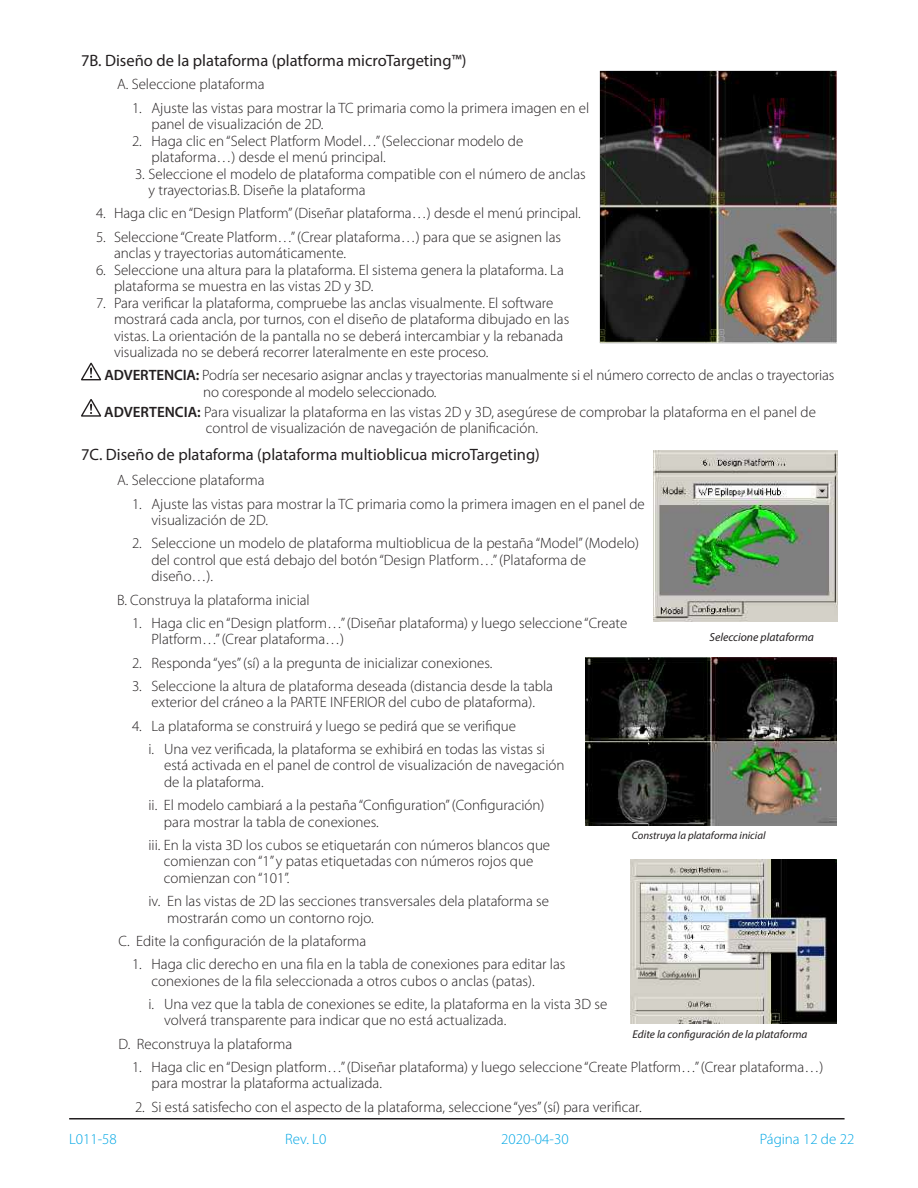
<style>
.page{position:relative;width:918px;height:1188px;background:#fff}
.page>*{position:absolute;margin:0;border:0;box-sizing:border-box;transform-origin:0 0}
.t1{font:16.5px "Myriad Pro";color:#231f20}
.t2{font:300 15px/16.5px "Myriad Pro";color:#231f20}
.t3{font:300 15px "Myriad Pro";color:#00a6e4}
.t4{font:italic 11.7px "Myriad Pro";color:#231f20}
.t5{font:italic 11.25px "Myriad Pro";color:#231f20}
.t6{font:italic 10.8px "Myriad Pro";color:#231f20}
.s1{font-weight:600}
</style>
<div class="page">
<hr style="left:69px;top:1118px;width:776px;height:2px;background:#231f20">
<svg style="left:81px;top:363px;width:20px;height:17px"></svg>
<svg style="left:81px;top:399px;width:20px;height:18px"></svg>
<img style="left:599px;top:71px;width:238px;height:273px">
<img style="left:653px;top:450px;width:184px;height:172px">
<img style="left:586px;top:658px;width:251px;height:167px">
<img style="left:631px;top:860px;width:206px;height:164px">
<p class="t1" style="left:81px;top:51px;width:387px">7B. Diseño de la plataforma (platforma microTargeting™)</p>
<p class="t2" style="left:117px;top:76px;width:149px">A. Seleccione plataforma</p>
<p class="t2" style="left:152px;top:100px;width:439px;text-indent:-20px">1. Ajuste las vistas para mostrar la TC primaria como la primera imagen en el panel de visualización de 2D.</p>
<p class="t2" style="left:152px;top:133px;width:373px;text-indent:-20px">2. Haga clic en “Select Platform Model…” (Seleccionar modelo de plataforma…) desde el menú principal.</p>
<p class="t2" style="left:148px;top:166px;width:439px;text-indent:-14px">3. Seleccione el modelo de plataforma compatible con el número de anclas y trayectorias.B. Diseñe la plataforma</p>
<p class="t2" style="left:96px;top:205px;width:486px">4. Haga clic en “Design Platform” (Diseñar plataforma…) desde el menú principal.</p>
<p class="t2" style="left:114px;top:229px;width:449px;text-indent:-18px">5. Seleccione “Create Platform…” (Crear plataforma…) para que se asignen las anclas y trayectorias automáticamente.</p>
<p class="t2" style="left:114px;top:262px;width:451px;text-indent:-18px">6. Seleccione una altura para la plataforma. El sistema genera la plataforma. La plataforma se muestra en las vistas 2D y 3D.</p>
<p class="t2" style="left:114px;top:295px;width:457px;text-indent:-18px">7. Para verificar la plataforma, compruebe las anclas visualmente. El software mostrará cada ancla, por turnos, con el diseño de plataforma dibujado en las vistas. La orientación de la pantalla no se deberá intercambiar y la rebanada visualizada no se deberá recorrer lateralmente en este proceso.</p>
<p class="t2" style="left:203px;top:367px;width:633px;text-indent:-99px"><span class="s1">ADVERTENCIA:</span> Podría ser necesario asignar anclas y trayectorias manualmente si el número correcto de anclas o trayectorias no coresponde al modelo seleccionado.</p>
<p class="t2" style="left:206px;top:404px;width:612px;text-indent:-102px"><span class="s1">ADVERTENCIA:</span> Para visualizar la plataforma en las vistas 2D y 3D, asegúrese de comprobar la plataforma en el panel de control de visualización de navegación de planificación.</p>
<p class="t1" style="left:81px;top:444px;width:460px">7C. Diseño de plataforma (plataforma multioblicua microTargeting)</p>
<p class="t2" style="left:117px;top:472px;width:149px">A. Seleccione plataforma</p>
<p class="t2" style="left:152px;top:496px;width:495px;text-indent:-20px">1. Ajuste las vistas para mostrar la TC primaria como la primera imagen en el panel de visualización de 2D.</p>
<p class="t2" style="left:152px;top:535px;width:489px;text-indent:-20px">2. Seleccione un modelo de plataforma multioblicua de la pestaña “Model” (Modelo) del control que está debajo del botón “Design Platform…” (Plataforma de diseño…).</p>
<p class="t2" style="left:117px;top:592px;width:194px">B. Construya la plataforma inicial</p>
<p class="t2" style="left:152px;top:615px;width:477px;text-indent:-20px">1. Haga clic en “Design platform…” (Diseñar plataforma) y luego seleccione “Create<br>Platform…” (Crear plataforma…)</p>
<p class="t2" style="left:132px;top:655px;width:362px">2. Responda “yes” (sí) a la pregunta de inicializar conexiones.</p>
<p class="t2" style="left:132px;top:678px;width:423px;text-align:center">3. Seleccione la altura de plataforma deseada (distancia desde la tabla exterior del cráneo a la PARTE INFERIOR del cubo de plataforma).</p>
<p class="t2" style="left:148px;top:714px;width:398px;line-height:23.2px;text-indent:-16px">4. La plataforma se construirá y luego se pedirá que se verifique<br>i. Una vez verificada, la plataforma se exhibirá en todas las vistas si</p>
<p class="t2" style="left:164px;top:757px;width:402px">está activada en el panel de control de visualización de navegación de la plataforma.</p>
<p class="t2" style="left:164px;top:797px;width:382px;text-indent:-15px">ii. El modelo cambiará a la pestaña “Configuration” (Configuración) para mostrar la tabla de conexiones.</p>
<p class="t2" style="left:164px;top:837px;width:388px;text-indent:-15px">iii. En la vista 3D los cubos se etiquetarán con números blancos que comienzan con “1” y patas etiquetadas con números rojos que comienzan con “101”.</p>
<p class="t2" style="left:167px;top:893px;width:383px;text-indent:-19px">iv. En las vistas de 2D las secciones transversales dela plataforma se mostrarán como un contorno rojo.</p>
<p class="t2" style="left:118px;top:933px;width:249px">C. Edite la configuración de la plataforma</p>
<p class="t2" style="left:152px;top:956px;width:415px;text-indent:-20px">1. Haga clic derecho en una fila en la tabla de conexiones para editar las conexiones de la fila seleccionada a otros cubos o anclas (patas).</p>
<p class="t2" style="left:164px;top:996px;width:445px;text-indent:-16px">i. Una vez que la tabla de conexiones se edite, la plataforma en la vista 3D se volverá transparente para indicar que no está actualizada.</p>
<p class="t2" style="left:118px;top:1036px;width:175px">D. Reconstruya la plataforma</p>
<p class="t2" style="left:152px;top:1059px;width:673px;text-indent:-20px">1. Haga clic en “Design platform…” (Diseñar plataforma) y luego seleccione “Create Platform…” (Crear plataforma…) para mostrar la plataforma actualizada.</p>
<p class="t2" style="left:135px;top:1099px;width:508px">2. Si está satisfecho con el aspecto de la plataforma, seleccione “yes” (sí) para verificar.</p>
<p class="t4" style="left:710px;top:630px;width:106px">Seleccione plataforma</p>
<p class="t6" style="left:632px;top:828px;width:135px">Construya la plataforma inicial</p>
<p class="t5" style="left:633px;top:1027px;width:176px">Edite la configuración de la plataforma</p>
<p class="t3" style="left:69px;top:1131px;width:49px">L011-58</p>
<p class="t3" style="left:285px;top:1131px;width:43px">Rev. L0</p>
<p class="t3" style="left:501px;top:1131px;width:69px">2020-04-30</p>
<p class="t3" style="left:760px;top:1131px;width:96px">Página 12 de 22</p>
</div>
